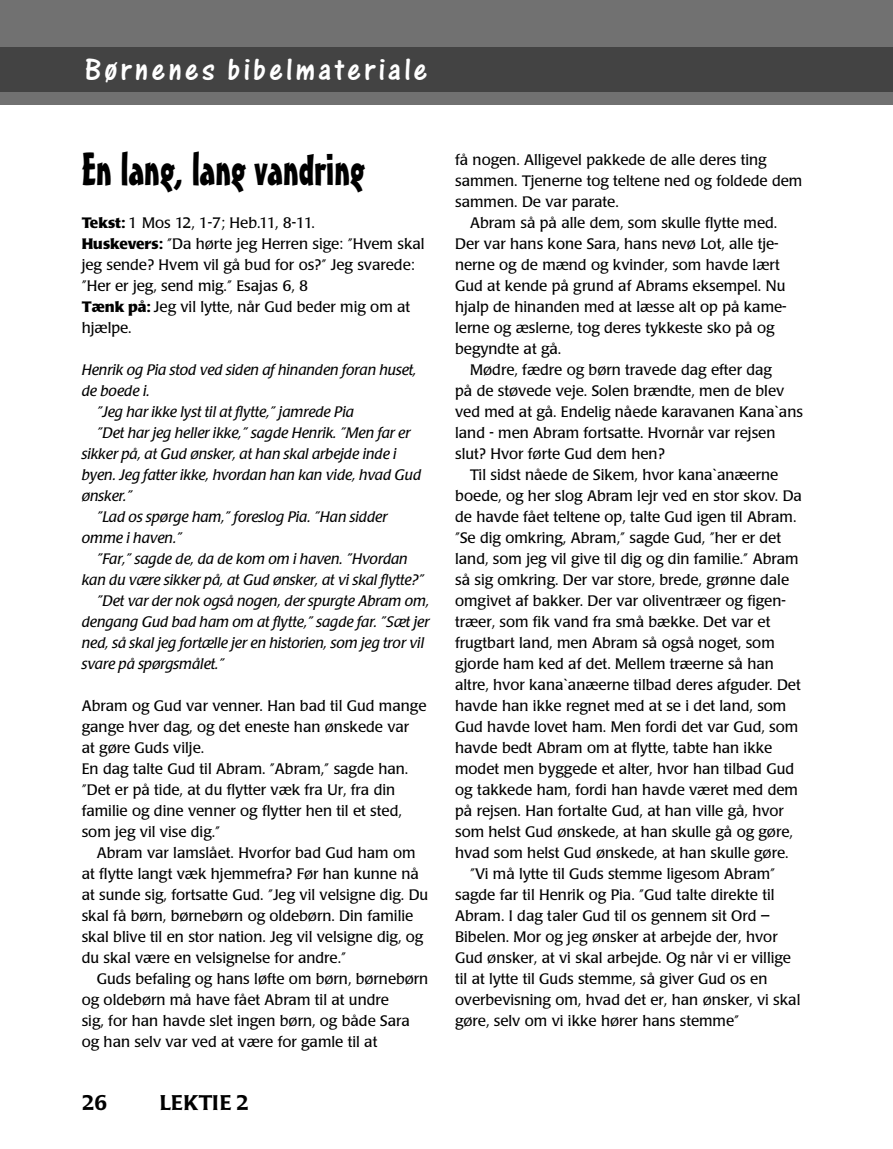
<style>
.page{position:relative;width:893px;height:1149px;background:#fff}
.page>*{position:absolute;margin:0;border:0;box-sizing:border-box;transform-origin:0 0}
.t1{font:45px "Mister Earl BT";color:#000}
.t2{font:33px "One Stroke Script Plain";letter-spacing:.1em;color:#fff}
.t3{font:500 21px "Poppl Laudatio";letter-spacing:.01em;color:#000}
.t4{font:15px/21px "Poppl Laudatio";color:#000}
.t5{font:italic 15px "Poppl Laudatio";color:#000}
.s1{font-weight:700}
</style>
<div class="page">
<div style="left:0;top:0;width:893px;height:104px;background:#717171"></div>
<div style="left:0;top:47px;width:893px;height:44px;background:#434343"></div>
<h2 class="t2" style="left:85px;top:59px;width:344px">Børnenes bibelmateriale</h2>
<h1 class="t1" style="left:82px;top:151px;width:285px">En lang, lang vandring</h1>
<p class="t4" style="left:82px;top:213px;width:344px"><span class="s1">Tekst:</span> 1 Mos 12, 1-7; Heb.11, 8-11.<br><span class="s1">Huskevers:</span> ”Da hørte jeg Herren sige: ”Hvem skal jeg sende? Hvem vil gå bud for os?” Jeg svarede: ”Her er jeg, send mig.” Esajas 6, 8<br><span class="s1">Tænk på:</span> Jeg vil lytte, når Gud beder mig om at hjælpe.</p>
<p class="t5" style="left:82px;top:363px;width:336px">Henrik og Pia stod ved siden af hinanden foran huset,</p>
<p class="t5" style="left:82px;top:384px;width:70px">de boede i.</p>
<p class="t5" style="left:97px;top:405px;width:259px">”Jeg har ikke lyst til at flytte,” jamrede Pia</p>
<p class="t5" style="left:97px;top:426px;width:315px">”Det har jeg heller ikke,” sagde Henrik. ”Men far er</p>
<p class="t5" style="left:82px;top:447px;width:316px">sikker på, at Gud ønsker, at han skal arbejde inde i</p>
<p class="t5" style="left:82px;top:468px;width:341px">byen. Jeg fatter ikke, hvordan han kan vide, hvad Gud</p>
<p class="t5" style="left:82px;top:489px;width:52px">ønsker.”</p>
<p class="t5" style="left:97px;top:510px;width:292px">”Lad os spørge ham,” foreslog Pia. ”Han sidder</p>
<p class="t5" style="left:82px;top:531px;width:102px">omme i haven.”</p>
<p class="t5" style="left:97px;top:552px;width:312px">”Far,” sagde de, da de kom om i haven. ”Hvordan</p>
<p class="t5" style="left:82px;top:573px;width:344px">kan du være sikker på, at Gud ønsker, at vi skal flytte?”</p>
<p class="t5" style="left:97px;top:594px;width:334px">”Det var der nok også nogen, der spurgte Abram om,</p>
<p class="t5" style="left:82px;top:615px;width:349px">dengang Gud bad ham om at flytte,” sagde far. ”Sæt jer</p>
<p class="t5" style="left:82px;top:636px;width:344px">ned, så skal jeg fortælle jer en historien, som jeg tror vil</p>
<p class="t5" style="left:82px;top:657px;width:144px">svare på spørgsmålet.”</p>
<p class="t4" style="left:82px;top:696px;width:346px">Abram og Gud var venner. Han bad til Gud mange gange hver dag, og det eneste han ønskede var<br>at gøre Guds vilje.<br>En dag talte Gud til Abram. ”Abram,” sagde han. ”Det er på tide, at du flytter væk fra Ur, fra din familie og dine venner og flytter hen til et sted, som jeg vil vise dig.”</p>
<p class="t4" style="left:82px;top:843px;width:348px;text-indent:15px">Abram var lamslået. Hvorfor bad Gud ham om at flytte langt væk hjemmefra? Før han kunne nå at sunde sig, fortsatte Gud. ”Jeg vil velsigne dig. Du skal få børn, børnebørn og oldebørn. Din familie skal blive til en stor nation. Jeg vil velsigne dig, og du skal være en velsignelse for andre.”</p>
<p class="t4" style="left:82px;top:969px;width:348px;text-indent:15px">Guds befaling og hans løfte om børn, børnebørn og oldebørn må have fået Abram til at undre<br>sig, for han havde slet ingen børn, og både Sara og han selv var ved at være for gamle til at</p>
<h3 class="t3" style="left:82px;top:1093px;width:27px">26</h3>
<h3 class="t3" style="left:160px;top:1093px;width:91px">LEKTIE 2</h3>
<p class="t4" style="left:455px;top:150px;width:313px">få nogen. Alligevel pakkede de alle deres ting</p>
<p class="t4" style="left:455px;top:171px;width:349px">sammen. Tjenerne tog teltene ned og foldede dem</p>
<p class="t4" style="left:455px;top:192px;width:165px">sammen. De var parate.</p>
<p class="t4" style="left:470px;top:213px;width:309px">Abram så på alle dem, som skulle flytte med.</p>
<p class="t4" style="left:455px;top:234px;width:325px">Der var hans kone Sara, hans nevø Lot, alle tje-</p>
<p class="t4" style="left:455px;top:255px;width:326px">nerne og de mænd og kvinder, som havde lært</p>
<p class="t4" style="left:455px;top:276px;width:332px">Gud at kende på grund af Abrams eksempel. Nu</p>
<p class="t4" style="left:455px;top:297px;width:333px">hjalp de hinanden med at læsse alt op på kame-</p>
<p class="t4" style="left:455px;top:318px;width:321px">lerne og æslerne, tog deres tykkeste sko på og</p>
<p class="t4" style="left:455px;top:339px;width:108px">begyndte at gå.</p>
<p class="t4" style="left:470px;top:360px;width:303px">Mødre, fædre og børn travede dag efter dag</p>
<p class="t4" style="left:455px;top:381px;width:331px">på de støvede veje. Solen brændte, men de blev</p>
<p class="t4" style="left:455px;top:402px;width:349px">ved med at gå. Endelig nåede karavanen Kana`ans</p>
<p class="t4" style="left:455px;top:423px;width:322px">land - men Abram fortsatte. Hvornår var rejsen</p>
<p class="t4" style="left:455px;top:444px;width:211px">slut? Hvor førte Gud dem hen?</p>
<p class="t4" style="left:470px;top:465px;width:310px">Til sidst nåede de Sikem, hvor kana`anæerne</p>
<p class="t4" style="left:455px;top:486px;width:348px">boede, og her slog Abram lejr ved en stor skov. Da</p>
<p class="t4" style="left:455px;top:507px;width:343px">de havde fået teltene op, talte Gud igen til Abram.</p>
<p class="t4" style="left:455px;top:528px;width:327px">”Se dig omkring, Abram,” sagde Gud, ”her er det</p>
<p class="t4" style="left:455px;top:549px;width:345px">land, som jeg vil give til dig og din familie.” Abram</p>
<p class="t4" style="left:455px;top:570px;width:336px">så sig omkring. Der var store, brede, grønne dale</p>
<p class="t4" style="left:455px;top:591px;width:332px">omgivet af bakker. Der var oliventræer og figen-</p>
<p class="t4" style="left:455px;top:612px;width:317px">træer, som fik vand fra små bække. Det var et</p>
<p class="t4" style="left:455px;top:633px;width:321px">frugtbart land, men Abram så også noget, som</p>
<p class="t4" style="left:455px;top:654px;width:320px">gjorde ham ked af det. Mellem træerne så han</p>
<p class="t4" style="left:455px;top:675px;width:347px">altre, hvor kana`anæerne tilbad deres afguder. Det</p>
<p class="t4" style="left:455px;top:696px;width:333px">havde han ikke regnet med at se i det land, som</p>
<p class="t4" style="left:455px;top:717px;width:345px">Gud havde lovet ham. Men fordi det var Gud, som</p>
<p class="t4" style="left:455px;top:738px;width:319px">havde bedt Abram om at flytte, tabte han ikke</p>
<p class="t4" style="left:455px;top:759px;width:341px">modet men byggede et alter, hvor han tilbad Gud</p>
<p class="t4" style="left:455px;top:780px;width:344px">og takkede ham, fordi han havde været med dem</p>
<p class="t4" style="left:455px;top:801px;width:330px">på rejsen. Han fortalte Gud, at han ville gå, hvor</p>
<p class="t4" style="left:455px;top:822px;width:339px">som helst Gud ønskede, at han skulle gå og gøre,</p>
<p class="t4" style="left:455px;top:843px;width:335px">hvad som helst Gud ønskede, at han skulle gøre.</p>
<p class="t4" style="left:470px;top:864px;width:307px">”Vi må lytte til Guds stemme ligesom Abram”</p>
<p class="t4" style="left:455px;top:885px;width:321px">sagde far til Henrik og Pia. ”Gud talte direkte til</p>
<p class="t4" style="left:455px;top:906px;width:316px">Abram. I dag taler Gud til os gennem sit Ord –</p>
<p class="t4" style="left:455px;top:927px;width:324px">Bibelen. Mor og jeg ønsker at arbejde der, hvor</p>
<p class="t4" style="left:455px;top:948px;width:337px">Gud ønsker, at vi skal arbejde. Og når vi er villige</p>
<p class="t4" style="left:455px;top:969px;width:314px">til at lytte til Guds stemme, så giver Gud os en</p>
<p class="t4" style="left:455px;top:990px;width:347px">overbevisning om, hvad det er, han ønsker, vi skal</p>
<p class="t4" style="left:455px;top:1011px;width:286px">gøre, selv om vi ikke hører hans stemme”</p>
</div>
